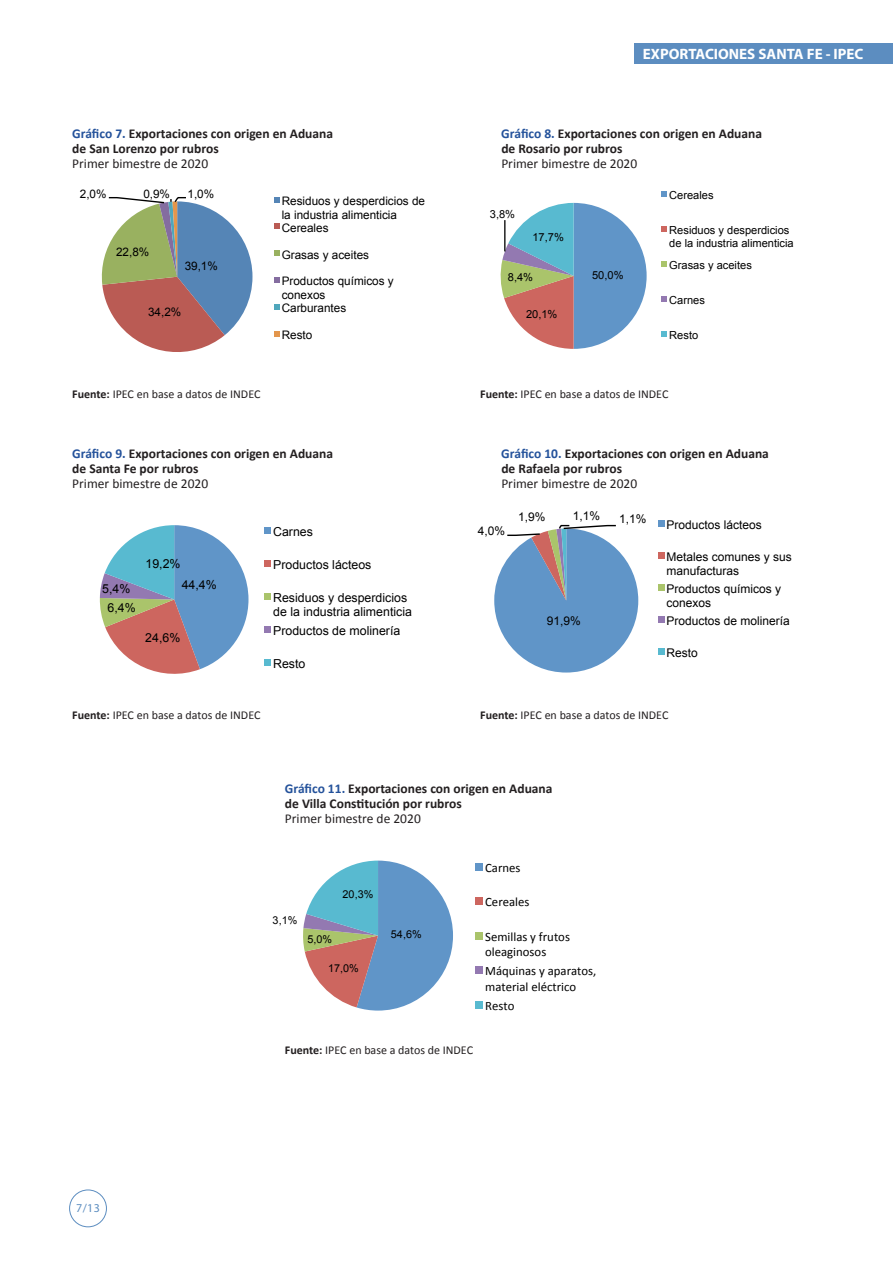
<style>
.page{position:relative;width:893px;height:1263px;background:#fff}
.page>*{position:absolute;margin:0;border:0;box-sizing:border-box;transform-origin:0 0}
.t1{font:700 15px "Myriad Pro";color:#fff}
.Texto{font:700 13.5px "Calibri";color:#231f20}
.Texto-2{font:13.5px "Calibri";color:#231f20}
.t2{font:12.75px/15.3px "Calibri";color:#000}
.t3{font:12.3px/14.5px "Arial";color:#000}
.Texto-3{font:12px "Calibri";color:#231f20}
.t4{font:12px/14.1px "Arial";color:#000}
.t5{font:12px "Myriad Pro";color:#5c8dc0}
.t6{font:11.7px/13.5px "Arial";color:#000}
.t7{font:11.1px/13px "Arial";color:#000}
.t8{font:10.8px "Arial";color:#000}
.s1{color:#24529b}
.s2{font-weight:700}
</style>
<div class="page">
<div style="left:69px;top:1189px;width:38px;height:38px;border:1px solid #5c8dc0;border-radius:50%"></div>
<div style="left:634px;top:43px;width:259px;height:21px;background:#5c8dc0"></div>
<svg style="left:101px;top:197px;width:151px;height:155px"></svg>
<svg style="left:274px;top:197px;width:5px;height:6px"></svg>
<svg style="left:274px;top:223px;width:5px;height:6px"></svg>
<svg style="left:274px;top:250px;width:5px;height:6px"></svg>
<svg style="left:274px;top:277px;width:5px;height:6px"></svg>
<svg style="left:274px;top:304px;width:5px;height:6px"></svg>
<svg style="left:274px;top:331px;width:5px;height:6px"></svg>
<svg style="left:500px;top:203px;width:147px;height:146px"></svg>
<svg style="left:662px;top:191px;width:5px;height:6px"></svg>
<svg style="left:662px;top:226px;width:5px;height:6px"></svg>
<svg style="left:662px;top:261px;width:5px;height:6px"></svg>
<svg style="left:662px;top:296px;width:5px;height:6px"></svg>
<svg style="left:662px;top:331px;width:5px;height:6px"></svg>
<svg style="left:100px;top:525px;width:148px;height:149px"></svg>
<svg style="left:265px;top:527px;width:6px;height:6px"></svg>
<svg style="left:265px;top:560px;width:6px;height:6px"></svg>
<svg style="left:265px;top:593px;width:6px;height:6px"></svg>
<svg style="left:265px;top:626px;width:6px;height:6px"></svg>
<svg style="left:265px;top:659px;width:6px;height:6px"></svg>
<svg style="left:494px;top:524px;width:144px;height:148px"></svg>
<svg style="left:658px;top:521px;width:6px;height:6px"></svg>
<svg style="left:658px;top:553px;width:6px;height:6px"></svg>
<svg style="left:658px;top:585px;width:6px;height:6px"></svg>
<svg style="left:658px;top:617px;width:6px;height:6px"></svg>
<svg style="left:658px;top:649px;width:6px;height:6px"></svg>
<svg style="left:303px;top:860px;width:150px;height:150px"></svg>
<div style="left:475px;top:863px;width:7px;height:7px;background:#6095c8"></div>
<div style="left:475px;top:898px;width:7px;height:7px;background:#cd665f"></div>
<div style="left:475px;top:932px;width:7px;height:7px;background:#aac46b"></div>
<div style="left:475px;top:967px;width:7px;height:7px;background:#9379b1"></div>
<div style="left:475px;top:1001px;width:7px;height:7px;background:#58bad0"></div>
<p class="t1" style="left:643px;top:44px;width:222px">EXPORTACIONES SANTA FE - IPEC</p>
<p class="Texto" style="left:72px;top:125px;width:262px"><span class="s1">Gráfico 7.</span> Exportaciones con origen en Aduana</p>
<p class="Texto" style="left:501px;top:125px;width:262px"><span class="s1">Gráfico 8.</span> Exportaciones con origen en Aduana</p>
<p class="Texto" style="left:72px;top:140px;width:148px">de San Lorenzo por rubros</p>
<p class="Texto" style="left:501px;top:140px;width:123px">de Rosario por rubros</p>
<p class="Texto-2" style="left:72px;top:155px;width:137px">Primer bimestre de 2020</p>
<p class="Texto-2" style="left:501px;top:155px;width:137px">Primer bimestre de 2020</p>
<p class="t6" style="left:80px;top:187px;width:28px">2,0%</p>
<p class="t6" style="left:143px;top:187px;width:28px">0,9%</p>
<p class="t6" style="left:188px;top:187px;width:28px">1,0%</p>
<p class="t6" style="left:116px;top:245px;width:35px">22,8%</p>
<p class="t6" style="left:185px;top:260px;width:35px">39,1%</p>
<p class="t6" style="left:148px;top:305px;width:35px">34,2%</p>
<p class="t6" style="left:282px;top:194px;width:145px">Residuos y desperdicios de la industria alimenticia<br>Cereales</p>
<p class="t6" style="left:282px;top:248px;width:89px">Grasas y aceites</p>
<p class="t6" style="left:282px;top:275px;width:114px">Productos químicos y conexos<br>Carburantes</p>
<p class="t6" style="left:282px;top:328px;width:32px">Resto</p>
<p class="t7" style="left:490px;top:207px;width:27px">3,8%</p>
<p class="t7" style="left:532px;top:231px;width:33px">17,7%</p>
<p class="t7" style="left:508px;top:271px;width:27px">8,4%</p>
<p class="t7" style="left:526px;top:308px;width:33px">20,1%</p>
<p class="t7" style="left:592px;top:268px;width:33px">50,0%</p>
<p class="t7" style="left:669px;top:189px;width:46px">Cereales</p>
<p class="t7" style="left:669px;top:224px;width:126px">Residuos y desperdicios de la industria alimenticia</p>
<p class="t7" style="left:669px;top:259px;width:84px">Grasas y aceites</p>
<p class="t7" style="left:669px;top:294px;width:37px">Carnes</p>
<p class="t7" style="left:669px;top:329px;width:30px">Resto</p>
<p class="Texto-3" style="left:72px;top:387px;width:190px"><span class="s2">Fuente:</span> IPEC en base a datos de INDEC</p>
<p class="Texto-3" style="left:480px;top:387px;width:190px"><span class="s2">Fuente:</span> IPEC en base a datos de INDEC</p>
<p class="Texto" style="left:72px;top:445px;width:262px"><span class="s1">Gráfico 9.</span> Exportaciones con origen en Aduana</p>
<p class="Texto" style="left:501px;top:445px;width:269px"><span class="s1">Gráfico 10.</span> Exportaciones con origen en Aduana</p>
<p class="Texto" style="left:72px;top:460px;width:128px">de Santa Fe por rubros</p>
<p class="Texto" style="left:501px;top:460px;width:122px">de Rafaela por rubros</p>
<p class="Texto-2" style="left:72px;top:475px;width:137px">Primer bimestre de 2020</p>
<p class="Texto-2" style="left:501px;top:475px;width:137px">Primer bimestre de 2020</p>
<p class="t3" style="left:102px;top:581px;width:30px">5,4%</p>
<p class="t3" style="left:107px;top:601px;width:30px">6,4%</p>
<p class="t3" style="left:145px;top:557px;width:37px">19,2%</p>
<p class="t3" style="left:182px;top:577px;width:37px">44,4%</p>
<p class="t3" style="left:145px;top:630px;width:37px">24,6%</p>
<p class="t3" style="left:273px;top:524px;width:41px">Carnes</p>
<p class="t3" style="left:273px;top:557px;width:100px">Productos lácteos</p>
<p class="t3" style="left:273px;top:590px;width:140px">Residuos y desperdicios de la industria alimenticia</p>
<p class="t3" style="left:273px;top:623px;width:129px">Productos de molinería</p>
<p class="t3" style="left:273px;top:656px;width:34px">Resto</p>
<p class="t4" style="left:478px;top:524px;width:29px">4,0%</p>
<p class="t4" style="left:518px;top:510px;width:29px">1,9%</p>
<p class="t4" style="left:573px;top:509px;width:29px">1,1%</p>
<p class="t4" style="left:619px;top:512px;width:29px">1,1%</p>
<p class="t4" style="left:547px;top:613px;width:35px">91,9%</p>
<p class="t4" style="left:667px;top:518px;width:97px">Productos lácteos</p>
<p class="t4" style="left:667px;top:550px;width:127px">Metales comunes y sus manufacturas</p>
<p class="t4" style="left:667px;top:582px;width:116px">Productos químicos y conexos</p>
<p class="t4" style="left:667px;top:614px;width:125px">Productos de molinería</p>
<p class="t4" style="left:667px;top:646px;width:33px">Resto</p>
<p class="Texto-3" style="left:72px;top:707px;width:190px"><span class="s2">Fuente:</span> IPEC en base a datos de INDEC</p>
<p class="Texto-3" style="left:480px;top:707px;width:190px"><span class="s2">Fuente:</span> IPEC en base a datos de INDEC</p>
<p class="Texto" style="left:285px;top:780px;width:269px"><span class="s1">Gráfico 11.</span> Exportaciones con origen en Aduana</p>
<p class="Texto" style="left:285px;top:795px;width:178px">de Villa Constitución por rubros</p>
<p class="Texto-2" style="left:285px;top:810px;width:137px">Primer bimestre de 2020</p>
<p class="t5" style="left:76px;top:1201px;width:25px">7/13</p>
<p class="t8" style="left:273px;top:913px;width:26px">3,1%</p>
<p class="t8" style="left:343px;top:887px;width:32px">20,3%</p>
<p class="t8" style="left:307px;top:932px;width:26px">5,0%</p>
<p class="t8" style="left:328px;top:961px;width:32px">17,0%</p>
<p class="t8" style="left:391px;top:927px;width:32px">54,6%</p>
<p class="t2" style="left:485px;top:860px;width:37px">Carnes</p>
<p class="t2" style="left:485px;top:894px;width:46px">Cereales</p>
<p class="t2" style="left:485px;top:929px;width:86px">Semillas y frutos oleaginosos</p>
<p class="t2" style="left:485px;top:963px;width:113px">Máquinas y aparatos, material eléctrico</p>
<p class="t2" style="left:485px;top:998px;width:31px">Resto</p>
<p class="Texto-3" style="left:285px;top:1043px;width:190px"><span class="s2">Fuente:</span> IPEC en base a datos de INDEC</p>
</div>
